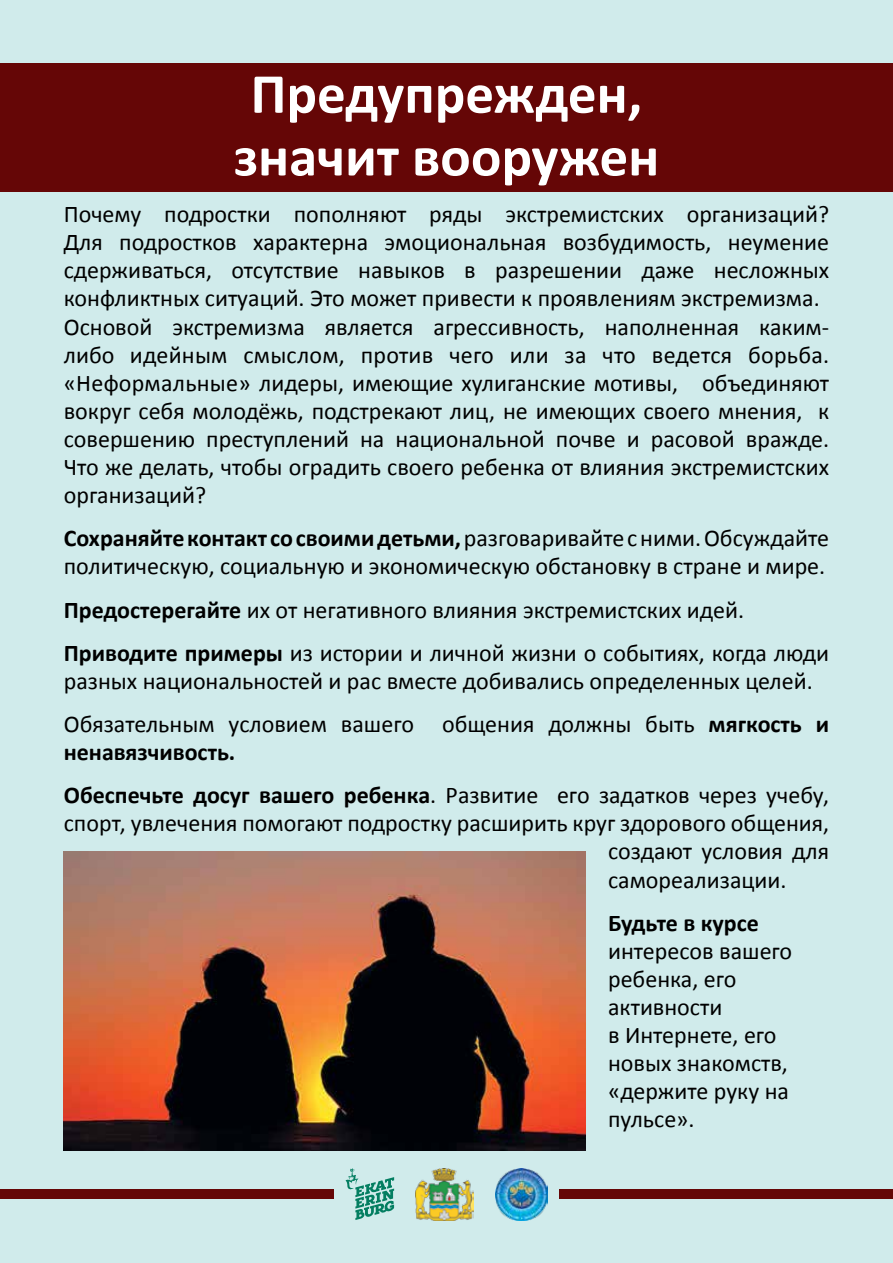
<style>
.page{position:relative;width:893px;height:1263px;background:#d0ebeb}
.page>*{position:absolute;margin:0;border:0;box-sizing:border-box;transform-origin:0 0}
.t1{font:700 57px/62.7px "Calibri";color:#fff}
.t2{font:24px/28px "Calibri";color:#000}
.t3{font:700 24px/43.2px "Calibri";color:#000}
.s1{font-weight:700}
.s2{font-weight:400}
</style>
<div class="page">
<div style="left:0;top:64px;width:893px;height:128px;background:#650606"></div>
<div style="left:0;top:1189px;width:893px;height:10px;background:#650606"></div>
<div style="left:335px;top:1157px;width:224px;height:73px;background:#d0ebeb"></div>
<svg style="left:345px;top:1168px;width:49px;height:52px"></svg>
<img style="left:416px;top:1168px;width:58px;height:52px">
<img style="left:496px;top:1168px;width:51px;height:52px">
<img style="left:64px;top:851px;width:522px;height:299px">
<h1 class="t1" style="left:234px;top:62px;width:427px">Предупрежден, значит вооружен</h1>
<p class="t2" style="left:64px;top:200px;width:767px">Почему подростки пополняют ряды экстремистских организаций?<br>Для подростков характерна эмоциональная возбудимость, неумение сдерживаться, отсутствие навыков в разрешении даже несложных конфликтных ситуаций. Это может привести к проявлениям экстремизма.<br>Основой экстремизма является агрессивность, наполненная каким&shy;либо идейным смыслом, против чего или за что ведется борьба. «Неформальные» лидеры, имеющие хулиганские мотивы, объединяют вокруг себя молодёжь, подстрекают лиц, не имеющих своего мнения, к совершению преступлений на национальной почве и расовой вражде.<br>Что же делать, чтобы оградить своего ребенка от влияния экстремистских организаций?</p>
<p class="t2" style="left:64px;top:524px;width:767px"><span class="s1">Сохраняйте контакт со своими детьми,</span> разговаривайте с ними. Обсуждайте политическую, социальную и экономическую обстановку в стране и мире.</p>
<p class="t2" style="left:64px;top:588px;width:767px;line-height:43px"><span class="s1">Предостерегайте</span> их от негативного влияния экстремистских идей.<br><span class="s1">Приводите примеры</span> из истории и личной жизни о событиях, когда люди</p>
<p class="t2" style="left:64px;top:659px;width:767px;line-height:43px">разных национальностей и рас вместе добивались определенных целей.<br>Обязательным условием вашего общения должны быть <span class="s1">мягкость и</span></p>
<p class="t3" style="left:64px;top:730px;width:767px">ненавязчивость.<br>Обеспечьте досуг вашего ребенка<span class="s2">. Развитие его задатков через учебу,</span></p>
<p class="t2" style="left:608px;top:809px;width:223px;text-align:justify;text-indent:-544px">спорт, увлечения помогают подростку расширить круг здорового общения, создают условия для самореализации.</p>
<p class="t3" style="left:608px;top:901px;width:152px">Будьте в курсе</p>
<p class="t2" style="left:608px;top:937px;width:186px">интересов вашего ребенка, его активности<br>в Интернете, его новых знакомств, «держите руку на пульсе».</p>
</div>
